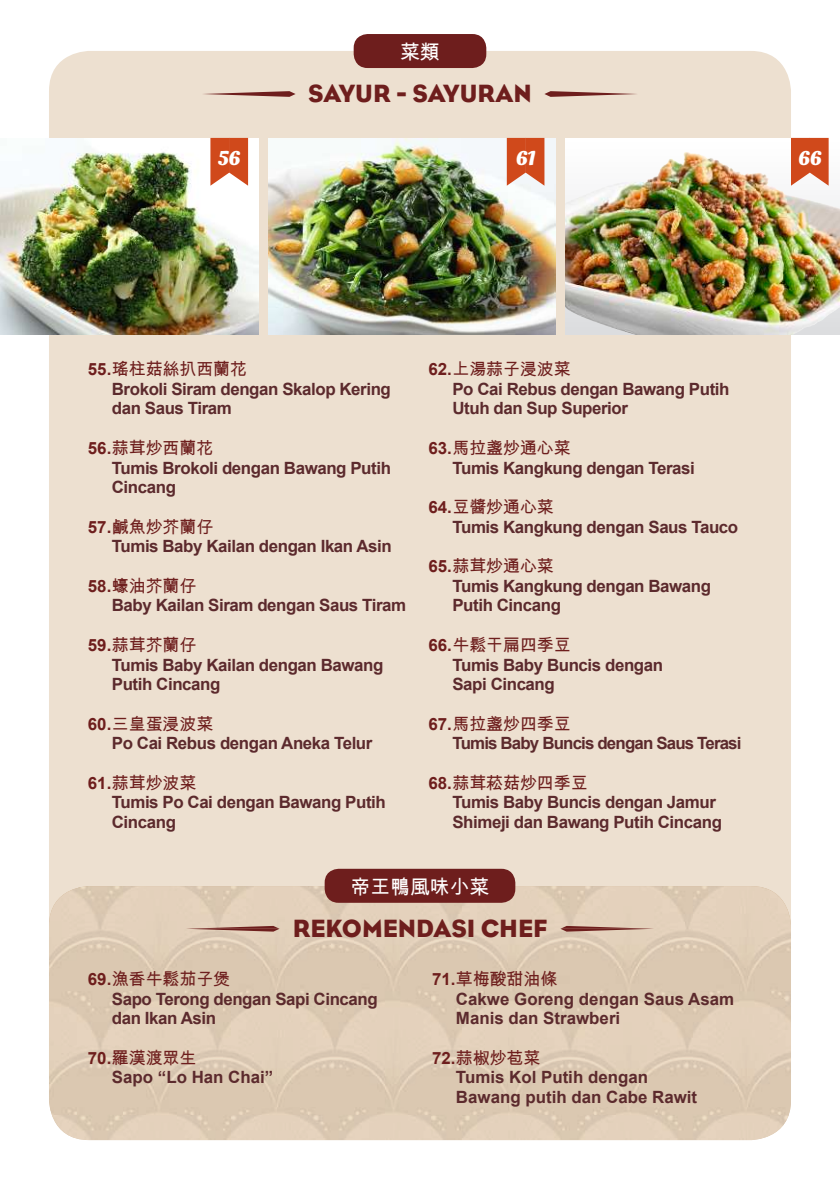
<style>
.page{position:relative;width:840px;height:1191px;background:#fff}
.page>*{position:absolute;margin:0;border:0;box-sizing:border-box;transform-origin:0 0}
.t1{font:25.4px "Eagle";color:#6e1e1d}
.t2{font:700 20px "Oleo Script";color:#fff}
.t3{font:19.8px "Arial Unicode MS";color:#fff}
.t4{font:700 16.8px/19.6px "Arial";letter-spacing:-.025em;color:#5c2a2d}
.t5{font:16.8px "Arial Unicode MS";color:#6e1e1d}
.t6{font:700 16.8px/19.6px "Arial";color:#5c2a2d}
.t7{font:700 16.8px "Arial";letter-spacing:-.05em;color:#5c2a2d}
.s1{font-family:"Arial";font-weight:700}
</style>
<div class="page">
<div style="left:49px;top:51px;width:741px;height:1089px;background:#ede0d0;border-radius:40px"></div>
<img style="left:0;top:138px;width:258px;height:197px">
<img style="left:565px;top:138px;width:274px;height:197px">
<img style="left:269px;top:138px;width:286px;height:197px">
<svg style="left:506px;top:138px;width:38px;height:48px;background:#d5653f"></svg>
<svg style="left:210px;top:138px;width:38px;height:48px;background:#d7643d"></svg>
<svg style="left:790px;top:138px;width:38px;height:48px"></svg>
<img style="left:49px;top:886px;width:741px;height:254px">
<div style="left:324px;top:868px;width:191px;height:34px;background:#6e1e1d;border-radius:14px"></div>
<svg style="left:560px;top:926px;width:93px;height:5px"></svg>
<svg style="left:186px;top:926px;width:93px;height:5px"></svg>
<div style="left:353px;top:34px;width:133px;height:34px;background:#6e1e1d;border-radius:14px"></div>
<svg style="left:544px;top:91px;width:93px;height:6px"></svg>
<svg style="left:203px;top:91px;width:92px;height:6px"></svg>
<p class="t3" style="left:400px;top:37px;width:41px">菜類</p>
<h1 class="t1" style="left:308px;top:79px;width:225px">SAYUR - SAYURAN</h1>
<p class="t2" style="left:218px;top:146px;width:24px">56</p>
<p class="t2" style="left:515px;top:146px;width:21px">61</p>
<p class="t2" style="left:797px;top:146px;width:25px">66</p>
<p class="t5" style="left:88px;top:357px;width:160px"><span class="s1">55.</span>瑤柱菇絲扒西蘭花</p>
<p class="t4" style="left:112px;top:379px;width:280px">Brokoli Siram dengan Skalop Kering dan Saus Tiram</p>
<p class="t5" style="left:88px;top:436px;width:127px"><span class="s1">56.</span>蒜茸炒西蘭花</p>
<p class="t4" style="left:112px;top:458px;width:280px">Tumis Brokoli dengan Bawang Putih<br>Cincang</p>
<p class="t5" style="left:88px;top:514px;width:127px"><span class="s1">57.</span>鹹魚炒芥蘭仔</p>
<p class="t4" style="left:112px;top:537px;width:281px">Tumis Baby Kailan dengan Ikan Asin</p>
<p class="t5" style="left:88px;top:573px;width:110px"><span class="s1">58.</span>蠔油芥蘭仔</p>
<p class="t4" style="left:112px;top:596px;width:295px">Baby Kailan Siram dengan Saus Tiram</p>
<p class="t5" style="left:88px;top:632px;width:110px"><span class="s1">59.</span>蒜茸芥蘭仔</p>
<p class="t4" style="left:112px;top:655px;width:273px">Tumis Baby Kailan dengan Bawang<br>Putih Cincang</p>
<p class="t5" style="left:88px;top:711px;width:127px"><span class="s1">60.</span>三皇蛋浸波菜</p>
<p class="t4" style="left:112px;top:734px;width:262px">Po Cai Rebus dengan Aneka Telur</p>
<p class="t5" style="left:88px;top:770px;width:110px"><span class="s1">61.</span>蒜茸炒波菜</p>
<p class="t4" style="left:112px;top:793px;width:275px">Tumis Po Cai dengan Bawang Putih<br>Cincang</p>
<p class="t5" style="left:428px;top:357px;width:144px"><span class="s1">62.</span>上湯蒜子浸波菜</p>
<p class="t4" style="left:452px;top:379px;width:278px">Po Cai Rebus dengan Bawang Putih<br>Utuh dan Sup Superior</p>
<p class="t5" style="left:428px;top:436px;width:144px"><span class="s1">63.</span>馬拉盞炒通心菜</p>
<p class="t4" style="left:452px;top:458px;width:244px">Tumis Kangkung dengan Terasi</p>
<p class="t5" style="left:428px;top:495px;width:127px"><span class="s1">64.</span>豆醬炒通心菜</p>
<p class="t4" style="left:452px;top:517px;width:287px">Tumis Kangkung dengan Saus Tauco</p>
<p class="t5" style="left:428px;top:554px;width:127px"><span class="s1">65.</span>蒜茸炒通心菜</p>
<p class="t4" style="left:452px;top:576px;width:260px">Tumis Kangkung dengan Bawang<br>Putih Cincang</p>
<p class="t5" style="left:428px;top:632px;width:144px"><span class="s1">66.</span>牛鬆干扁四季豆</p>
<p class="t4" style="left:452px;top:655px;width:212px">Tumis Baby Buncis dengan<br>Sapi Cincang</p>
<p class="t5" style="left:428px;top:711px;width:144px"><span class="s1">67.</span>馬拉盞炒四季豆</p>
<p class="t7" style="left:452px;top:732px;width:290px">Tumis Baby Buncis dengan Saus Terasi</p>
<p class="t5" style="left:428px;top:770px;width:160px"><span class="s1">68.</span>蒜茸菘菇炒四季豆</p>
<p class="t4" style="left:452px;top:793px;width:271px">Tumis Baby Buncis dengan Jamur<br>Shimeji dan Bawang Putih Cincang</p>
<p class="t3" style="left:350px;top:872px;width:140px">帝王鴨風味小菜</p>
<h1 class="t1" style="left:293px;top:914px;width:255px">REKOMENDASI CHEF</h1>
<p class="t5" style="left:88px;top:966px;width:144px"><span class="s1">69.</span>漁香牛鬆茄子煲</p>
<p class="t4" style="left:112px;top:989px;width:267px">Sapo Terong dengan Sapi Cincang dan Ikan Asin</p>
<p class="t5" style="left:88px;top:1045px;width:110px"><span class="s1">70.</span>羅漢渡眾生</p>
<p class="t6" style="left:112px;top:1068px;width:163px">Sapo “Lo Han Chai”</p>
<p class="t5" style="left:432px;top:966px;width:127px"><span class="s1">71.</span>草梅酸甜油條</p>
<p class="t6" style="left:455px;top:989px;width:279px">Cakwe Goreng dengan Saus Asam<br>Manis dan Strawberi</p>
<p class="t5" style="left:432px;top:1045px;width:110px"><span class="s1">72.</span>蒜椒炒苞菜</p>
<p class="t6" style="left:455px;top:1068px;width:243px">Tumis Kol Putih dengan<br>Bawang putih dan Cabe Rawit</p>
</div>
